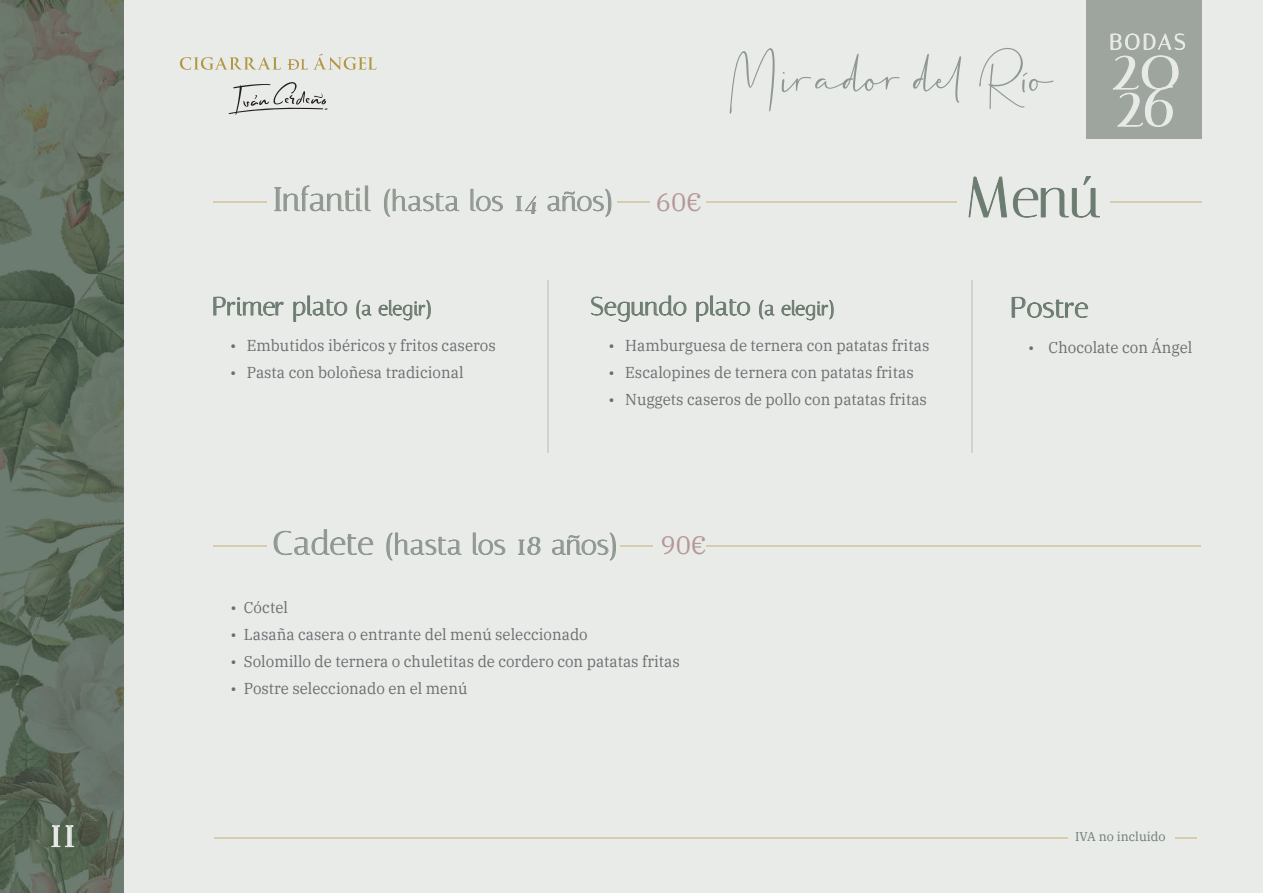
<style>
.page{position:relative;width:1263px;height:893px;background:#e8ebe8}
.page>*{position:absolute;margin:0;border:0;box-sizing:border-box;transform-origin:0 0}
.t1{font:56.85px "Italiana";color:#6d7c70}
.t2{font:41.4px "Italiana";color:#e8eae8}
.t3{font:28.5px "Italiana";letter-spacing:.005em;color:#8e9890}
.t4{font:28.5px "Italiana";color:#6d7c70}
.t5{font:25.5px "Italiana";letter-spacing:.005em;color:#6d7c70}
.t6{font:25.5px "IBM Plex Serif";color:#b69797}
.t7{font:15.75px "IBM Plex Serif";color:#6c6d70;scale:.96 1}
.t8{font:12.6px "IBM Plex Serif";color:#6d7c70}
.s1{font-size:33px}
.s2{font-size:19.5px}
</style>
<div class="page">
<img style="left:0;top:0;width:124px;height:893px">
<svg style="left:51px;top:825px;width:24px;height:22px"></svg>
<svg style="left:288px;top:54px;width:88px;height:16px"></svg>
<svg style="left:180px;top:57px;width:101px;height:13px"></svg>
<svg style="left:228px;top:82px;width:100px;height:33px"></svg>
<div style="left:1086px;top:0;width:116px;height:139px;background:#9ea59e"></div>
<svg style="left:1110px;top:33px;width:75px;height:94px"></svg>
<svg style="left:968px;top:176px;width:39px;height:42px"></svg>
<svg style="left:1013px;top:176px;width:87px;height:42px"></svg>
<hr style="left:1110px;top:201px;width:91px;height:2px;background:#d8ccae">
<hr style="left:213px;top:201px;width:54px;height:2px;background:#d8ccae">
<hr style="left:707px;top:201px;width:250px;height:2px;background:#d8ccae">
<hr style="left:618px;top:201px;width:32px;height:2px;background:#d8ccae">
<svg style="left:274px;top:186px;width:97px;height:25px"></svg>
<svg style="left:384px;top:189px;width:75px;height:28px"></svg>
<svg style="left:471px;top:189px;width:32px;height:22px"></svg>
<svg style="left:516px;top:196px;width:20px;height:18px"></svg>
<svg style="left:548px;top:189px;width:63px;height:28px"></svg>
<hr style="left:214px;top:837px;width:854px;height:2px;background:#d8ccae">
<hr style="left:1176px;top:837px;width:21px;height:2px;background:#d8ccae">
<hr style="left:213px;top:545px;width:54px;height:1px;background:#d8ccae">
<hr style="left:707px;top:545px;width:494px;height:1px;background:#d8ccae">
<hr style="left:620px;top:545px;width:33px;height:1px;background:#d8ccae">
<svg style="left:274px;top:529px;width:99px;height:26px"></svg>
<svg style="left:387px;top:533px;width:74px;height:28px"></svg>
<svg style="left:473px;top:533px;width:32px;height:22px"></svg>
<svg style="left:518px;top:537px;width:22px;height:18px"></svg>
<svg style="left:552px;top:533px;width:64px;height:28px"></svg>
<hr style="left:547px;top:280px;width:2px;height:172px;background:#d0d2cd">
<hr style="left:971px;top:280px;width:2px;height:172px;background:#d0d2cd">
<svg style="left:730px;top:48px;width:45px;height:66px"></svg>
<svg style="left:782px;top:54px;width:118px;height:38px"></svg>
<svg style="left:913px;top:54px;width:48px;height:49px"></svg>
<svg style="left:979px;top:48px;width:74px;height:61px"></svg>
<svg style="left:213px;top:297px;width:71px;height:18px"></svg>
<svg style="left:293px;top:296px;width:54px;height:26px"></svg>
<svg style="left:356px;top:300px;width:15px;height:19px"></svg>
<svg style="left:379px;top:300px;width:52px;height:20px"></svg>
<svg style="left:591px;top:296px;width:95px;height:26px"></svg>
<svg style="left:696px;top:296px;width:54px;height:26px"></svg>
<svg style="left:759px;top:300px;width:15px;height:19px"></svg>
<svg style="left:782px;top:300px;width:51px;height:20px"></svg>
<svg style="left:1012px;top:297px;width:76px;height:21px"></svg>
<h2 class="t2" style="left:48px;top:808px;width:32px">11</h2>
<h3 class="t3" style="left:273px;top:184px;width:342px"><span class="s1">Infantil</span> (hasta los 14 años)</h3>
<h3 class="t6" style="left:656px;top:182px;width:48px">60€</h3>
<h3 class="t5" style="left:212px;top:291px;width:221px">Primer plato <span class="s2">(a elegir)</span></h3>
<p class="t7" style="left:230px;top:333px;width:278px">• Embutidos ibéricos y fritos caseros</p>
<p class="t7" style="left:230px;top:360px;width:245px">• Pasta con boloñesa tradicional</p>
<h3 class="t5" style="left:590px;top:291px;width:246px">Segundo plato <span class="s2">(a elegir)</span></h3>
<p class="t7" style="left:608px;top:333px;width:336px">• Hamburguesa de ternera con patatas fritas</p>
<p class="t7" style="left:608px;top:360px;width:319px">• Escalopines de ternera con patatas fritas</p>
<p class="t7" style="left:608px;top:387px;width:333px">• Nuggets caseros de pollo con patatas fritas</p>
<h1 class="t1" style="left:965px;top:164px;width:136px">Menú</h1>
<h3 class="t4" style="left:1010px;top:291px;width:80px">Postre</h3>
<p class="t7" style="left:1028px;top:336px;width:173px">• Chocolate con Ángel</p>
<h3 class="t3" style="left:273px;top:528px;width:347px"><span class="s1">Cadete</span> (hasta los 18 años)</h3>
<h3 class="t6" style="left:660px;top:526px;width:48px">90€</h3>
<p class="t7" style="left:231px;top:596px;width:61px">• Cóctel</p>
<p class="t7" style="left:231px;top:623px;width:374px">• Lasaña casera o entrante del menú seleccionado</p>
<p class="t7" style="left:231px;top:650px;width:469px">• Solomillo de ternera o chuletitas de cordero con patatas fritas</p>
<p class="t7" style="left:231px;top:677px;width:248px">• Postre seleccionado en el menú</p>
<p class="t8" style="left:1075px;top:827px;width:92px">IVA no incluido</p>
</div>
